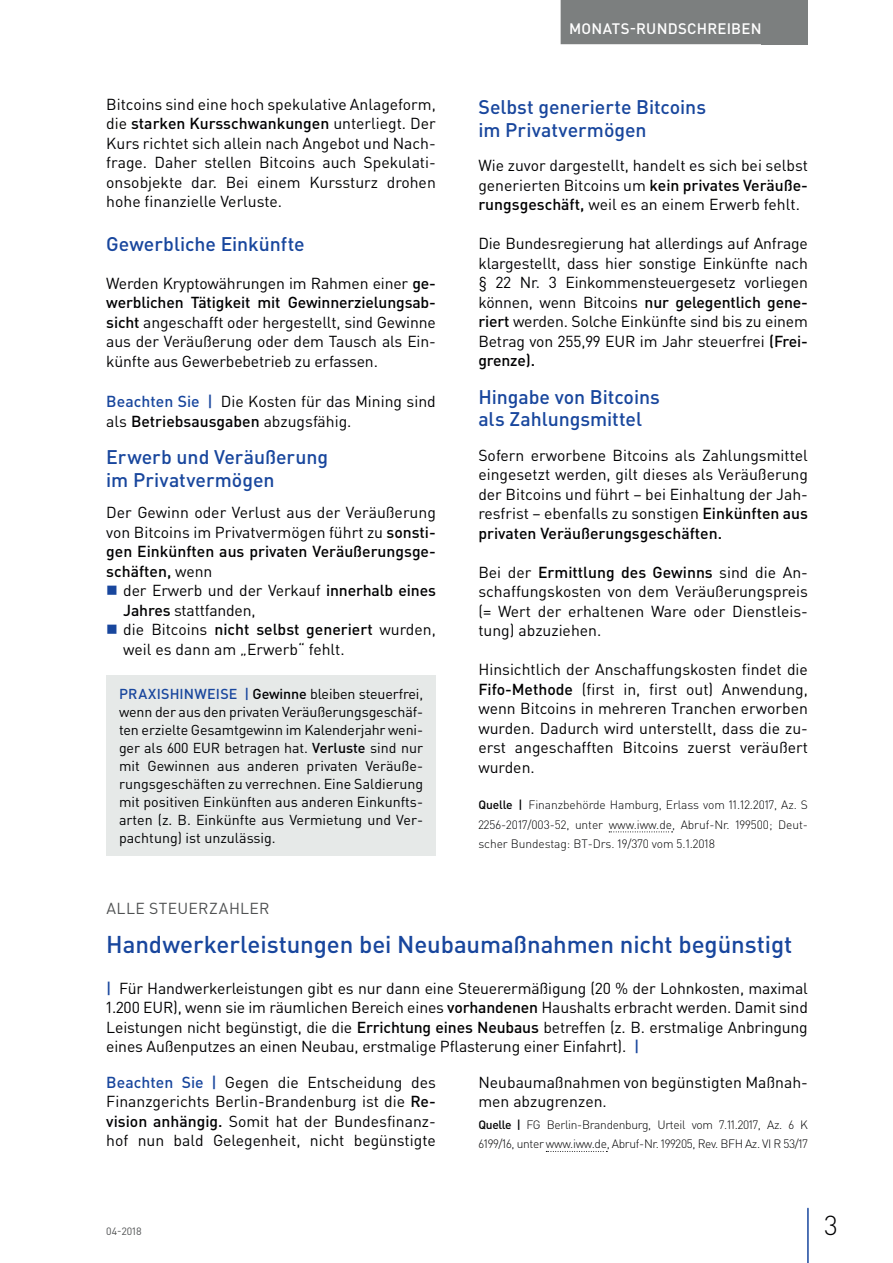
<style>
.page{position:relative;width:893px;height:1263px;background:#fff}
.page>*{position:absolute;margin:0;border:0;box-sizing:border-box;transform-origin:0 0}
.t1{font:300 27px "DIN Pro";color:#000002}
.t2{font:500 24px "DIN Pro";letter-spacing:-.005em;color:#18469d}
.t3{font:500 19.5px/22.5px "DIN Pro";letter-spacing:-.005em;color:#18469d}
.t4{font:15.75px/19.5px "DIN Pro";color:#000002;text-align:justify}
.t5{font:15.75px "DIN Pro";letter-spacing:.025em;color:#4f5152}
.t6{font:500 15px "DIN Pro";letter-spacing:.015em;color:#fff}
.t7{font:14.25px/18px "DIN Pro";color:#000002;text-align:justify}
.t8{font:300 12px/19.5px "DIN Pro";letter-spacing:-.025em;color:#000002;text-align:justify}
.t9{font:10.5px "DIN Pro";color:#4f5152}
.s1{font-weight:500}
.s2{font-weight:500;color:#18469d}
</style>
<div class="page">
<div style="left:762px;top:0;width:46px;height:44px;background:#7c7f7f"></div>
<hr style="left:807px;top:1208px;width:2px;height:55px;background:#18469d">
<div style="left:561px;top:0;width:209px;height:44px;background:#7c7f7f"></div>
<div style="left:106px;top:675px;width:330px;height:181px;background:#e6e9e8"></div>
<svg style="left:609px;top:831px;width:64px;height:1px"></svg>
<svg style="left:546px;top:1151px;width:61px;height:1px"></svg>
<p class="t4" style="left:106px;top:94px;width:331px">Bitcoins sind eine hoch spekulative Anlageform, die <span class="s1">starken Kursschwankungen</span> unterliegt. Der Kurs richtet sich allein nach Angebot und Nach&shy;frage. Daher stellen Bitcoins auch Spekulati&shy;onsobjekte dar. Bei einem Kurssturz drohen hohe finanzielle Verluste.</p>
<p class="t3" style="left:106px;top:232px;width:200px">Gewerbliche Einkünfte</p>
<p class="t4" style="left:106px;top:273px;width:331px">Werden Kryptowährungen im Rahmen einer <span class="s1">ge&shy;werblichen Tätigkeit mit Gewinnerzielungsab&shy;sicht</span> angeschafft oder hergestellt, sind Gewinne aus der Veräußerung oder dem Tausch als Ein&shy;künfte aus Gewerbebetrieb zu erfassen.</p>
<p class="t4" style="left:106px;top:391px;width:331px"><span class="s2">Beachten Sie |</span> Die Kosten für das Mining sind als <span class="s1">Betriebsausgaben</span> abzugsfähig.</p>
<p class="t3" style="left:106px;top:445px;width:223px">Erwerb und Veräußerung im Privatvermögen</p>
<p class="t4" style="left:106px;top:502px;width:331px">Der Gewinn oder Verlust aus der Veräußerung von Bitcoins im Privatvermögen führt zu <span class="s1">sonsti&shy;gen Einkünften aus privaten Veräußerungsge&shy;schäften,</span> wenn</p>
<p class="t4" style="left:123px;top:580px;width:314px;text-align:left">der Erwerb und der Verkauf <span class="s1">innerhalb eines Jahres</span> stattfanden,<br>die Bitcoins <span class="s1">nicht selbst generiert</span> wurden, weil es dann am „Erwerb“ fehlt.</p>
<p class="t7" style="left:119px;top:684px;width:306px"><span class="s2">PRAXISHINWEISE |</span> <span class="s1">Gewinne</span> bleiben steuerfrei, wenn der aus den privaten Veräußerungsgeschäf&shy;ten erzielte Gesamtgewinn im Kalenderjahr weni&shy;ger als 600 EUR betragen hat. <span class="s1">Verluste</span> sind nur mit Gewinnen aus anderen privaten Veräuße&shy;rungsgeschäften zu verrechnen. Eine Saldierung mit positiven Einkünften aus anderen Einkunfts&shy;arten (z. B. Einkünfte aus Vermietung und Ver&shy;pachtung) ist unzulässig.</p>
<p class="t6" style="left:569px;top:18px;width:194px">MONATS-RUNDSCHREIBEN</p>
<p class="t3" style="left:478px;top:95px;width:229px">Selbst generierte Bitcoins im Privatvermögen</p>
<p class="t4" style="left:478px;top:155px;width:331px">Wie zuvor dargestellt, handelt es sich bei selbst generierten Bitcoins um <span class="s1">kein privates Veräuße&shy;rungsgeschäft,</span> weil es an einem Erwerb fehlt.</p>
<p class="t4" style="left:478px;top:233px;width:331px">Die Bundesregierung hat allerdings auf Anfrage klargestellt, dass hier sonstige Einkünfte nach § 22 Nr. 3 Einkommensteuergesetz vorliegen können, wenn Bitcoins <span class="s1">nur gelegentlich gene&shy;riert</span> werden. Solche Einkünfte sind bis zu einem Betrag von 255,99 EUR im Jahr steuerfrei <span class="s1">(Frei&shy;grenze).</span></p>
<p class="t3" style="left:478px;top:385px;width:183px">Hingabe von Bitcoins als Zahlungsmittel</p>
<p class="t4" style="left:478px;top:445px;width:331px">Sofern erworbene Bitcoins als Zahlungsmittel eingesetzt werden, gilt dieses als Veräußerung der Bitcoins und führt – bei Einhaltung der Jah&shy;resfrist – ebenfalls zu sonstigen <span class="s1">Einkünften aus privaten Veräußerungsgeschäften.</span></p>
<p class="t4" style="left:478px;top:562px;width:331px">Bei der <span class="s1">Ermittlung des Gewinns</span> sind die An&shy;schaffungskosten von dem Veräußerungspreis (= Wert der erhaltenen Ware oder Dienstleis&shy;tung) abzuziehen.</p>
<p class="t4" style="left:478px;top:659px;width:331px">Hinsichtlich der Anschaffungskosten findet die <span class="s1">Fifo-Methode</span> (first in, first out) Anwendung, wenn Bitcoins in mehreren Tranchen erworben wurden. Dadurch wird unterstellt, dass die zu&shy;erst angeschafften Bitcoins zuerst veräußert wurden.</p>
<p class="t8" style="left:478px;top:795px;width:331px"><span class="s1">Quelle |</span> Finanzbehörde Hamburg, Erlass vom 11.12.2017, Az. S 2256-2017/003-52, unter www.iww.de, Abruf-Nr. 199500; Deut&shy;scher Bundestag: BT-Drs. 19/370 vom 5.1.2018</p>
<p class="t5" style="left:106px;top:898px;width:165px">ALLE STEUERZAHLER</p>
<h2 class="t2" style="left:106px;top:928px;width:688px">Handwerkerleistungen bei Neubaumaßnahmen nicht begünstigt</h2>
<p class="t4" style="left:106px;top:978px;width:703px"><span class="s2">|</span> Für Handwerkerleistungen gibt es nur dann eine Steuerermäßigung (20 % der Lohnkosten, maximal 1.200 EUR), wenn sie im räumlichen Bereich eines <span class="s1">vorhandenen</span> Haushalts erbracht werden. Damit sind Leistungen nicht begünstigt, die die <span class="s1">Errichtung eines Neubaus</span> betreffen (z. B. erstmalige Anbringung eines Außenputzes an einen Neubau, erstmalige Pflasterung einer Einfahrt). <span class="s2">|</span></p>
<p class="t4" style="left:106px;top:1072px;width:331px"><span class="s2">Beachten Sie |</span> Gegen die Entscheidung des Finanzgerichts Berlin-Brandenburg ist die <span class="s1">Re&shy;vision anhängig.</span> Somit hat der Bundesfinanz&shy;hof nun bald Gelegenheit, nicht begünstigte</p>
<p class="t4" style="left:478px;top:1072px;width:331px">Neubaumaßnahmen von begünstigten Maßnah&shy;men abzugrenzen.</p>
<p class="t8" style="left:478px;top:1114px;width:331px"><span class="s1">Quelle |</span> FG Berlin-Brandenburg, Urteil vom 7.11.2017, Az. 6 K<br>6199/16, unter www.iww.de, Abruf-Nr. 199205, Rev. BFH Az. VI R 53/17</p>
<p class="t9" style="left:106px;top:1224px;width:37px">04-2018</p>
<h1 class="t1" style="left:824px;top:1207px;width:15px">3</h1>
</div>
